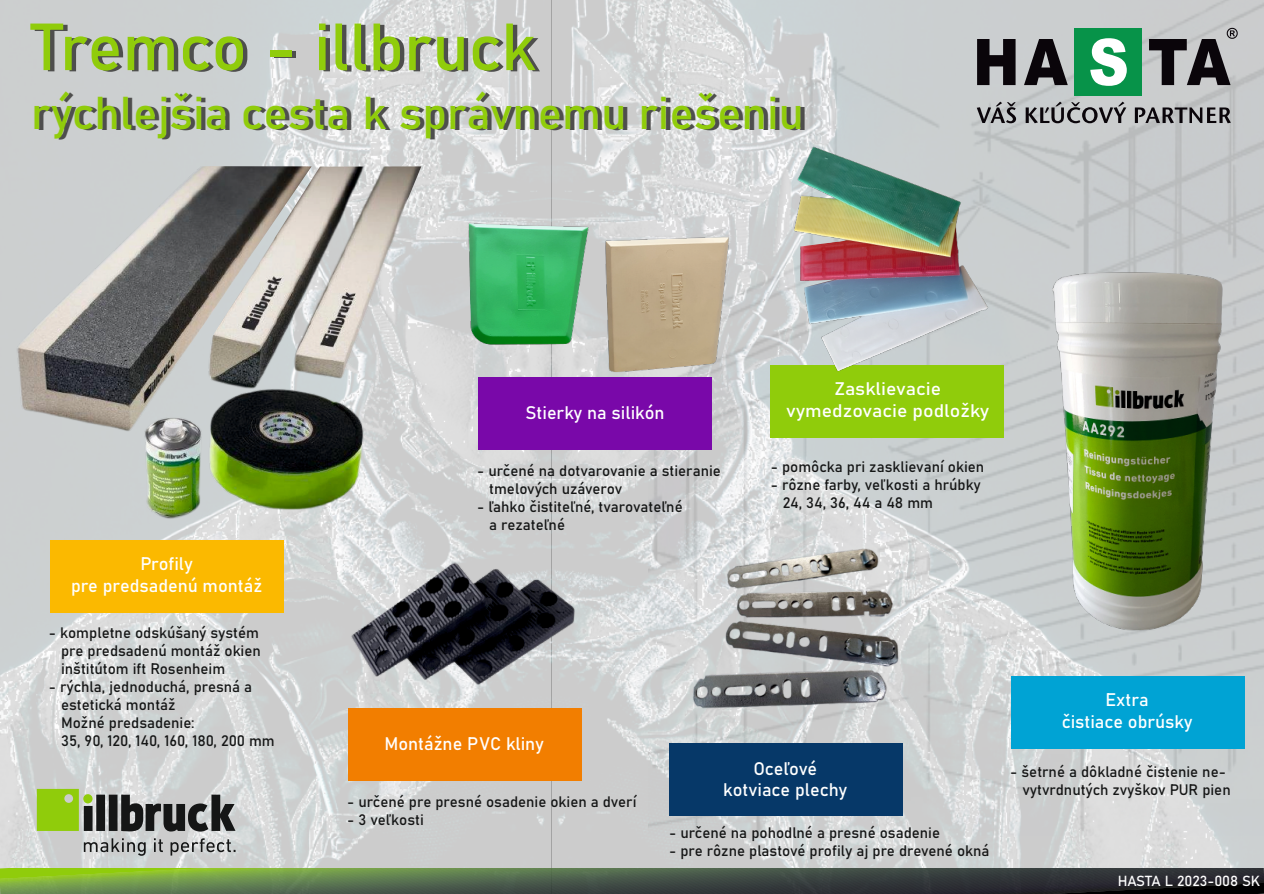
<style>
.page{position:relative;width:1264px;height:894px;background:#fff}
.page>*{position:absolute;margin:0;border:0;box-sizing:border-box;transform-origin:0 0}
.t1{font:65.55px "Bahnschrift";color:#90cc0b}
.t2{font:45.45px "Bahnschrift";color:#90cc0b}
.t3{font:18px/21.6px "Bahnschrift";color:#fff;text-align:center}
.t4{font:18px/21.6px "Bahnschrift";color:#fff;text-align:center;scale:1.08 1}
.t5{font:15px/18px "Bahnschrift";color:#151616}
.t6{font:14.4px "Bahnschrift";letter-spacing:-.005em;color:#fff}
</style>
<div class="page">
<img style="left:0;top:0;width:1263px;height:868px">
<svg style="left:0;top:868px;width:1263px;height:25px;background:#4b5e3f"></svg>
<svg style="left:37px;top:789px;width:198px;height:42px;background:#7e8b62"></svg>
<svg style="left:84px;top:838px;width:62px;height:17px"></svg>
<svg style="left:154px;top:838px;width:9px;height:14px"></svg>
<svg style="left:170px;top:838px;width:65px;height:17px"></svg>
<div style="left:770px;top:365px;width:234px;height:73px;background:#90cc0b"></div>
<img style="left:690px;top:520px;width:216px;height:216px">
<img style="left:981px;top:227px;width:249px;height:443px">
<img style="left:594px;top:229px;width:142px;height:147px">
<img style="left:457px;top:217px;width:134px;height:134px">
<img style="left:348px;top:555px;width:233px;height:135px">
<div style="left:348px;top:708px;width:234px;height:72px;background:#f27e00"></div>
<div style="left:50px;top:540px;width:234px;height:72px;background:#fbb900"></div>
<div style="left:669px;top:743px;width:233px;height:73px;background:#063868"></div>
<div style="left:1010px;top:676px;width:234px;height:72px;background:#00a3d4"></div>
<div style="left:478px;top:377px;width:233px;height:72px;background:#7908a9"></div>
<img style="left:9px;top:166px;width:412px;height:353px">
<div style="left:1074px;top:28px;width:68px;height:67px;background:#079349"></div>
<svg style="left:1090px;top:38px;width:36px;height:48px"></svg>
<svg style="left:977px;top:39px;width:38px;height:46px;background:#3e3b3f"></svg>
<svg style="left:1024px;top:39px;width:43px;height:46px;background:#5d5b5f"></svg>
<svg style="left:1149px;top:28px;width:88px;height:57px;background:#7b7a7d"></svg>
<svg style="left:976px;top:102px;width:254px;height:21px;background:#8f9092"></svg>
<img style="left:781px;top:136px;width:209px;height:252px">
<h1 class="t1" style="left:31px;top:18px;width:506px">Tremco - illbruck</h1>
<h2 class="t2" style="left:31px;top:93px;width:774px">rýchlejšia cesta k správnemu riešeniu</h2>
<p class="t3" style="left:71px;top:554px;width:193px">Profily<br>pre predsadenú montáž</p>
<p class="t5" style="left:61px;top:625px;width:201px;text-indent:-12px">- kompletne odskúšaný systém pre predsadenú montáž okien inštitútom ift Rosenheim</p>
<p class="t5" style="left:61px;top:679px;width:215px;text-indent:-12px">- rýchla, jednoduchá, presná a estetická montáž<br>Možné predsadenie:<br>35, 90, 120, 140, 160, 180, 200 mm</p>
<p class="t3" style="left:525px;top:403px;width:141px">Stierky na silikón</p>
<p class="t5" style="left:489px;top:462px;width:233px;text-indent:-12px">- určené na dotvarovanie a stieranie tmelových uzáverov</p>
<p class="t5" style="left:489px;top:498px;width:195px;text-indent:-12px">- ľahko čistiteľné, tvarovateľné a rezateľné</p>
<p class="t4" style="left:786px;top:379px;width:190px">Zasklievacie vymedzovacie podložky</p>
<p class="t5" style="left:771px;top:458px;width:215px">- pomôcka pri zasklievaní okien</p>
<p class="t5" style="left:783px;top:476px;width:199px;text-indent:-12px">- rôzne farby, veľkosti a hrúbky<br>24, 34, 36, 44 a 48 mm</p>
<p class="t3" style="left:384px;top:734px;width:161px">Montážne PVC kliny</p>
<p class="t5" style="left:347px;top:793px;width:291px">- určené pre presné osadenie okien a dverí</p>
<p class="t5" style="left:347px;top:811px;width:78px">- 3 veľkosti</p>
<p class="t3" style="left:723px;top:758px;width:125px">Oceľové kotviace plechy</p>
<p class="t5" style="left:669px;top:824px;width:272px">- určené na pohodlné a presné osadenie</p>
<p class="t5" style="left:669px;top:842px;width:322px">- pre rôzne plastové profily aj pre drevené okná</p>
<p class="t3" style="left:1061px;top:690px;width:132px">Extra<br>čistiace obrúsky</p>
<p class="t5" style="left:1022px;top:763px;width:210px;text-indent:-12px">- šetrné a dôkladné čistenie ne&shy;vytvrdnutých zvyškov PUR pien</p>
<p class="t6" style="left:1117px;top:875px;width:144px">HASTA L 2023-008 SK</p>
</div>
